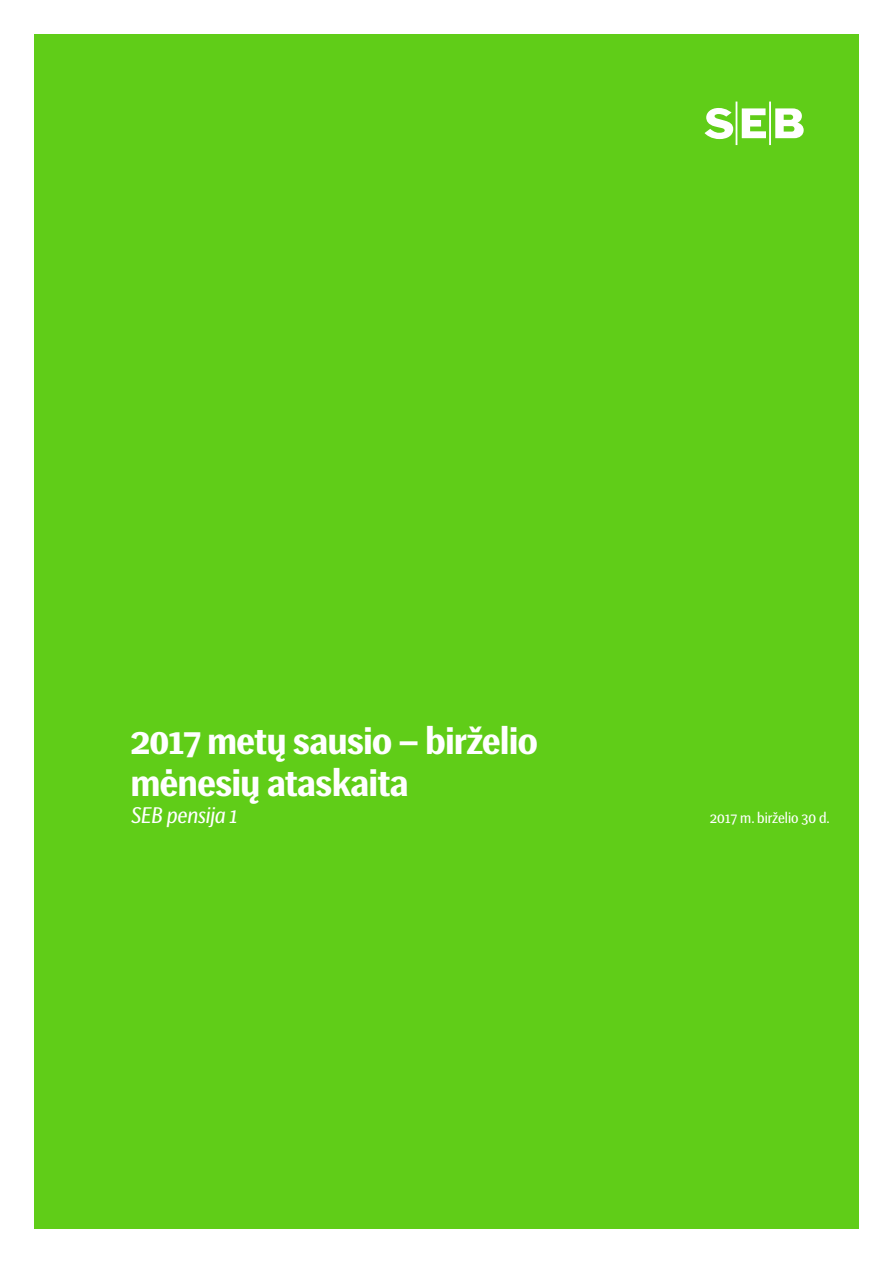
<style>
.page{position:relative;width:893px;height:1263px;background:#fff}
.page>*{position:absolute;margin:0;border:0;box-sizing:border-box;transform-origin:0 0}
.t1{font:700 37.5px/42px "SEB Basic";letter-spacing:-.01em;color:#fff}
.t2{font:italic 22.5px "SEB Basic";letter-spacing:-.01em;color:#fff}
.t3{font:15px "SEB Basic";color:#fff}
</style>
<div class="page">
<div style="left:34px;top:34px;width:825px;height:1195px;background:#60cd18"></div>
<svg style="left:704px;top:102px;width:100px;height:43px"></svg>
<p class="t1" style="left:131px;top:721px;width:409px">2017 metų sausio – birželio mėnesių ataskaita</p>
<p class="t2" style="left:131px;top:803px;width:109px">SEB pensija 1</p>
<p class="t3" style="left:710px;top:810px;width:122px">2017 m. birželio 30 d.</p>
</div>
